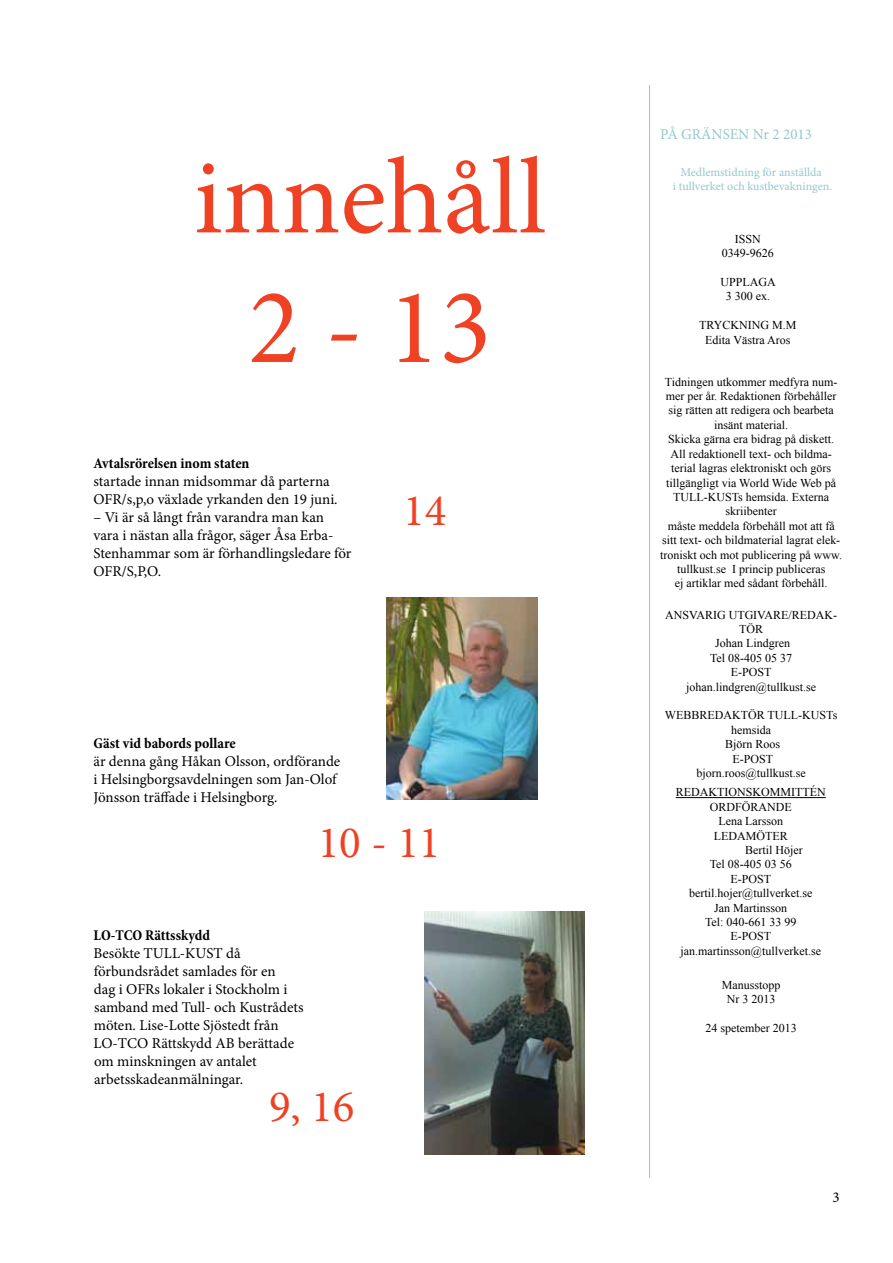
<style>
.page{position:relative;width:893px;height:1263px;background:#fff}
.page>*{position:absolute;margin:0;border:0;box-sizing:border-box;transform-origin:0 0}
.t1{font:108px/129.6px "Minion Pro";color:#ef4123;text-align:center}
.t2{font:45px "Minion Pro";color:#ef4123}
.t3{font:15px/18px "Minion Pro";color:#000}
.t4{font:700 condensed 15px "Minion Pro";letter-spacing:-.005em;color:#000}
.t5{font:15px "Minion Pro";color:#93c7d0}
.t6{font:12px/14.4px "Times New Roman";color:#000;text-align:center}
.t7{font:12px/14.4px "Minion Pro";color:#93c7d0;text-align:center}
</style>
<div class="page">
<hr style="left:676px;top:797px;width:150px;height:1px;background:#000">
<hr style="left:649px;top:85px;width:1px;height:1093px;background:#93c7d0">
<img style="left:387px;top:598px;width:151px;height:202px">
<img style="left:425px;top:911px;width:160px;height:243px">
<h1 class="t1" style="left:194px;top:134px;width:354px">innehåll<br>2 - 13</h1>
<p class="t4" style="left:94px;top:452px;width:157px">Avtalsrörelsen inom staten</p>
<p class="t3" style="left:94px;top:472px;width:246px">startade innan midsommar då parterna<br>OFR/s,p,o växlade yrkanden den 19 juni.</p>
<p class="t3" style="left:94px;top:508px;width:259px">– Vi är så långt från varandra man kan vara i nästan alla frågor, säger Åsa Erba-<br>Stenhammar som är förhandlingsledare för<br>OFR/S,P,O.</p>
<h2 class="t2" style="left:403px;top:481px;width:45px">14</h2>
<p class="t4" style="left:94px;top:733px;width:144px">Gäst vid babords pollare</p>
<p class="t3" style="left:94px;top:752px;width:248px">är denna gång Håkan Olsson, ordförande i Helsingborgsavdelningen som Jan-Olof<br>Jönsson träffade i Helsingborg.</p>
<h2 class="t2" style="left:318px;top:813px;width:124px">10 - 11</h2>
<p class="t4" style="left:94px;top:925px;width:118px">LO-TCO Rättsskydd</p>
<p class="t3" style="left:93px;top:944px;width:212px">Besökte TULL-KUST då förbundsrådet samlades för en<br>dag i OFRs lokaler i Stockholm i samband med Tull- och Kustrådets möten. Lise-Lotte Sjöstedt från<br>LO-TCO Rättskydd AB berättade om minskningen av antalet arbetsskadeanmälningar.</p>
<h2 class="t2" style="left:269px;top:1077px;width:87px">9, 16</h2>
<p class="t5" style="left:660px;top:124px;width:153px">PÅ GRÄNSEN Nr 2 2013</p>
<p class="t7" style="left:673px;top:165px;width:161px">Medlemstidning för anställda<br>i tullverket och kustbevakningen.</p>
<p class="t6" style="left:722px;top:231px;width:53px">ISSN<br>0349-9626</p>
<p class="t6" style="left:720px;top:275px;width:57px">UPPLAGA<br>3 300 ex.</p>
<p class="t6" style="left:699px;top:318px;width:99px">TRYCKNING M.M<br>Edita Västra Aros</p>
<p class="t6" style="left:660px;top:374px;width:183px">Tidningen utkommer medfyra num&shy;mer per år. Redaktionen förbehåller sig rätten att redigera och bearbeta insänt material.<br>Skicka gärna era bidrag på diskett.<br>All redaktionell text- och bildma&shy;terial lagras elektroniskt och görs tillgängligt via World Wide Web på<br>TULL-KUSTs hemsida. Externa skriibenter<br>måste meddela förbehåll mot att få sitt text- och bildmaterial lagrat elek&shy;troniskt och mot publicering på www. tullkust.se I princip publiceras<br>ej artiklar med sådant förbehåll.</p>
<p class="t6" style="left:665px;top:607px;width:173px">ANSVARIG UTGIVARE/REDAK-<br>TÖR<br>Johan Lindgren<br>Tel 08-405 05 37<br>E-POST johan.lindgren@tullkust.se</p>
<p class="t6" style="left:665px;top:708px;width:174px">WEBBREDAKTÖR TULL-KUSTs hemsida<br>Björn Roos<br>E-POST<br>bjorn.roos@tullkust.se</p>
<p class="t6" style="left:676px;top:785px;width:151px">REDAKTIONSKOMMITTÉN</p>
<p class="t6" style="left:710px;top:799px;width:83px">ORDFÖRANDE</p>
<p class="t6" style="left:718px;top:814px;width:66px">Lena Larsson</p>
<p class="t6" style="left:714px;top:828px;width:75px">LEDAMÖTER</p>
<p class="t6" style="left:745px;top:842px;width:59px">Bertil Höjer</p>
<p class="t6" style="left:710px;top:857px;width:84px">Tel 08-405 03 56</p>
<p class="t6" style="left:731px;top:871px;width:42px">E-POST</p>
<p class="t6" style="left:689px;top:886px;width:125px">bertil.hojer@tullverket.se</p>
<p class="t6" style="left:714px;top:900px;width:74px">Jan Martinsson</p>
<p class="t6" style="left:705px;top:914px;width:93px">Tel: 040-661 33 99</p>
<p class="t6" style="left:731px;top:929px;width:42px">E-POST</p>
<p class="t6" style="left:681px;top:943px;width:142px">jan.martinsson@tullverket.se</p>
<p class="t6" style="left:722px;top:977px;width:60px">Manusstopp<br>Nr 3 2013</p>
<p class="t6" style="left:705px;top:1020px;width:93px">24 spetember 2013</p>
<p class="t3" style="left:833px;top:1188px;width:9px">3</p>
</div>
